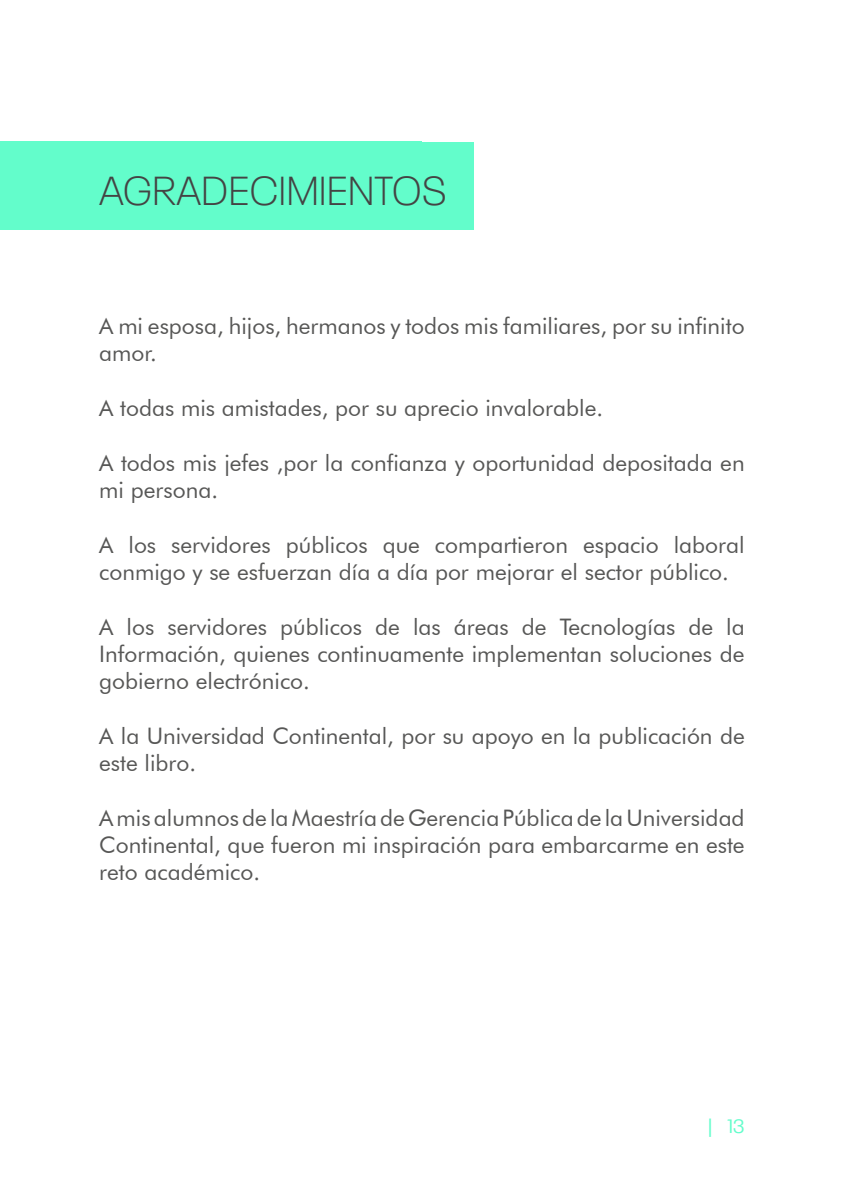
<style>
.page{position:relative;width:844px;height:1191px;background:#fff}
.page>*{position:absolute;margin:0;border:0;box-sizing:border-box;transform-origin:0 0}
.t1{font:300 40.25px "Neue Plak";color:#444}
.t2{font:22.75px/27.3px "Futura BT";color:#575756}
.t3{font:19.25px "Neue Plak";color:#63fdcb}
</style>
<div class="page">
<div style="left:1px;top:141px;width:421px;height:89px;background:#63fdcb"></div>
<div style="left:0;top:143px;width:473px;height:87px;background:#63fdcb"></div>
<h1 class="t1" style="left:99px;top:161px;width:349px">AGRADECIMIENTOS</h1>
<p class="t2" style="left:99px;top:312px;width:646px">A mi esposa, hijos, hermanos y todos mis familiares, por su infinito amor.</p>
<p class="t2" style="left:99px;top:394px;width:505px">A todas mis amistades, por su aprecio invalorable.</p>
<p class="t2" style="left:99px;top:449px;width:646px">A todos mis jefes ,por la confianza y oportunidad depositada en mi persona.</p>
<p class="t2" style="left:99px;top:530px;width:646px">A los servidores públicos que compartieron espacio laboral conmigo y se esfuerzan día a día por mejorar el sector público.</p>
<p class="t2" style="left:99px;top:612px;width:646px;text-align:justify">A los servidores públicos de las áreas de Tecnologías de la Información, quienes continuamente implementan soluciones de gobierno electrónico.</p>
<p class="t2" style="left:99px;top:722px;width:646px">A la Universidad Continental, por su apoyo en la publicación de este libro.</p>
<p class="t2" style="left:99px;top:803px;width:646px;text-align:justify">A mis alumnos de la Maestría de Gerencia Pública de la Universidad Continental, que fueron mi inspiración para embarcarme en este reto académico.</p>
<p class="t3" style="left:707px;top:1111px;width:39px">| 13</p>
</div>
